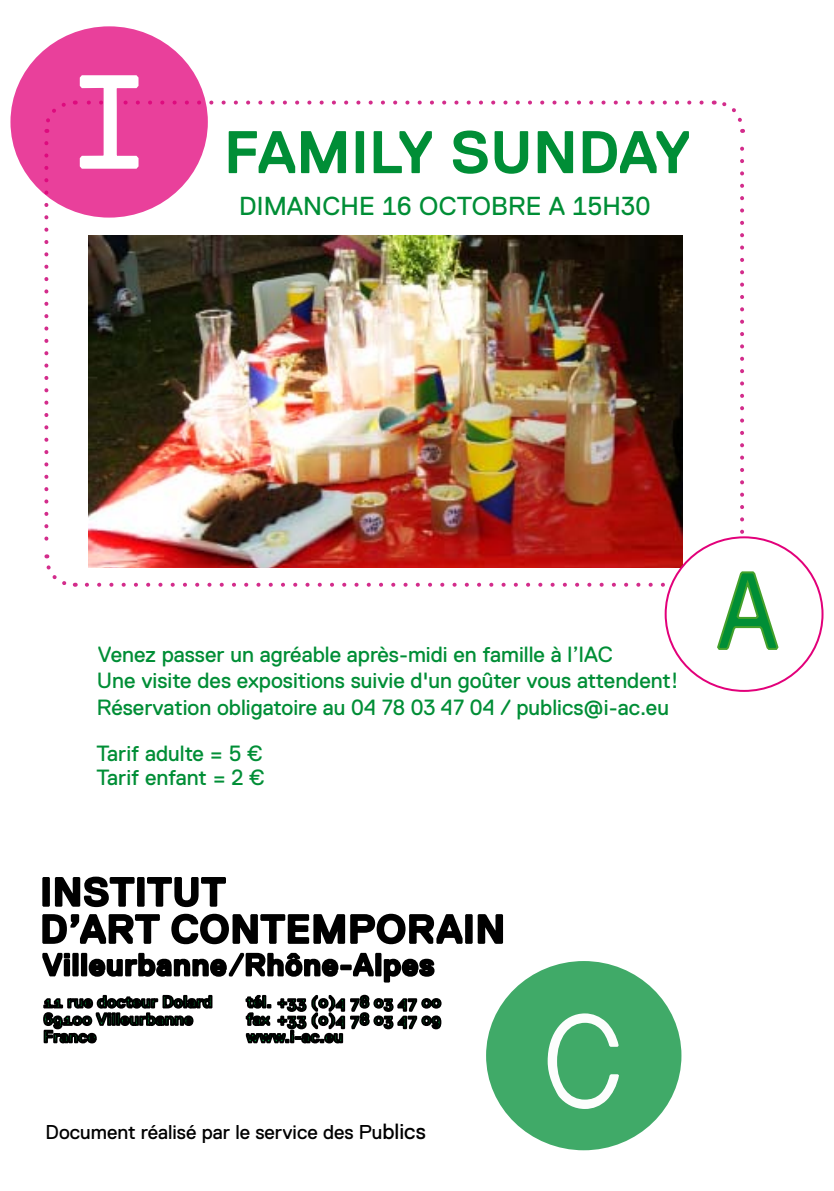
<style>
.page{position:relative;width:834px;height:1191px;background:#fff}
.page>*{position:absolute;margin:0;border:0;box-sizing:border-box;transform-origin:0 0}
.t1{font:700 60px "Replica Std";color:#008e36}
.t2{font:26px "Replica Std";color:#008e36}
.t3{font:22px/26.4px "Replica Std";color:#008e36}
.t4{font:20px "Replica Std";color:#000}
.s1{font-size:22px}
</style>
<div class="page">
<svg style="left:713px;top:100px;width:32px;height:443px"></svg>
<svg style="left:43px;top:994px;width:399px;height:50px"></svg>
<svg style="left:42px;top:876px;width:462px;height:107px"></svg>
<div style="left:665px;top:537px;width:157px;height:154px;background:#fff;border-radius:50%"></div>
<svg style="left:717px;top:571px;width:62px;height:79px"></svg>
<div style="left:486px;top:961px;width:195px;height:189px;background:#40aa68;border-radius:50%"></div>
<svg style="left:547px;top:1013px;width:72px;height:96px"></svg>
<div style="left:11px;top:27px;width:196px;height:190px;background:#e9409b;border-radius:50%"></div>
<img style="left:42px;top:73px;width:665px;height:516px">
<h1 class="t1" style="left:224px;top:119px;width:350px">FAMILY SUNDA</h1>
<h1 class="t1" style="left:654px;top:119px;width:37px">Y</h1>
<p class="t2" style="left:239px;top:191px;width:18px">dimanc</p>
<p class="t2" style="left:340px;top:191px;width:97px">he 16 octobre</p>
<p class="t2" style="left:548px;top:191px;width:103px">A 15H30</p>
<p class="t3" style="left:97px;top:641px;width:583px">Venez passer un agréable après-midi en famille à l’IAC<br>Une visite des expositions suivie d'un goûter vous attendent!<br>Réservation obligatoire au 04 78 03 47 04 / publics@i-ac.eu</p>
<p class="t3" style="left:97px;top:741px;width:170px;line-height:24px">Tarif adulte = 5 €<br>Tarif enfant = 2 €</p>
<p class="t4" style="left:46px;top:1121px;width:381px">Document réalisé par le service des Pu<span class="s1">blics</span></p>
</div>
